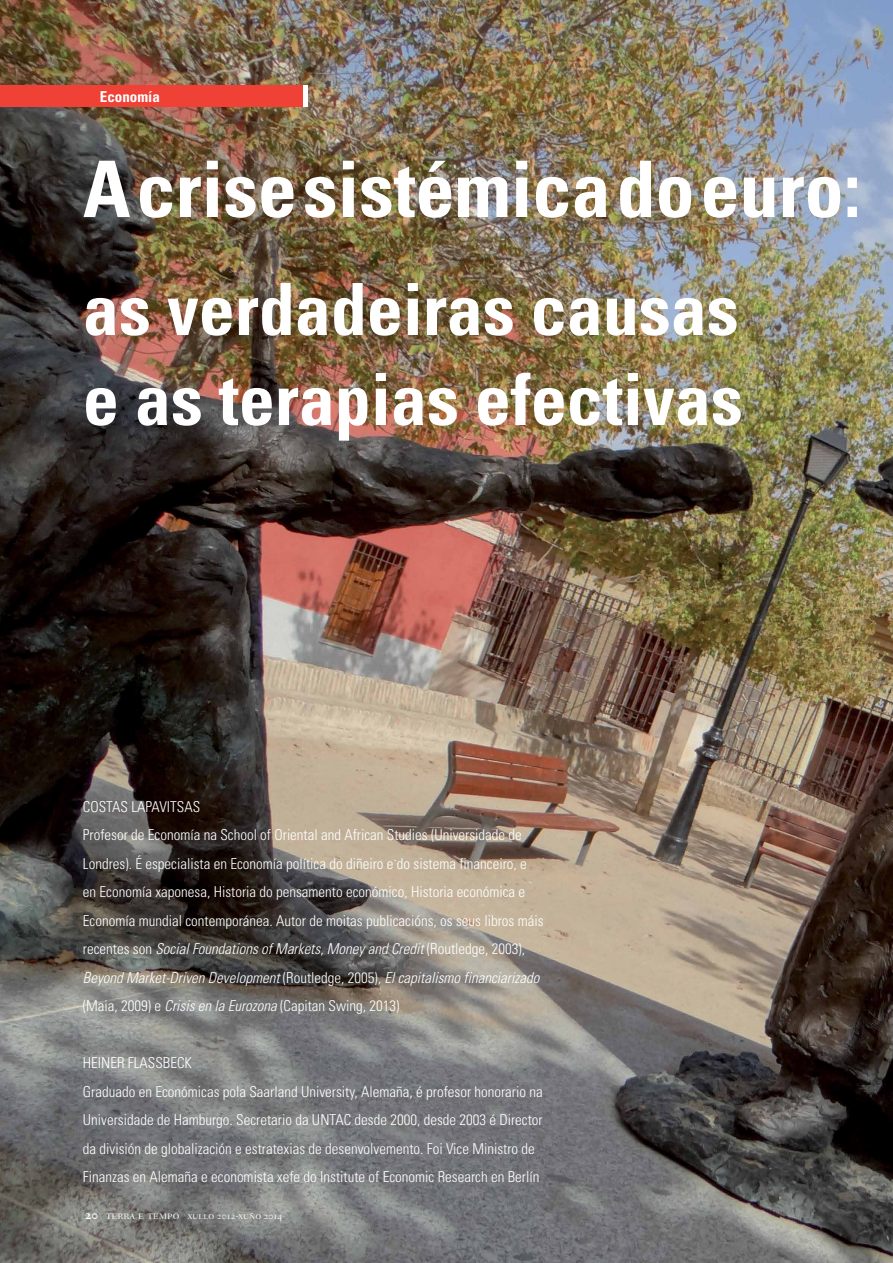
<style>
.page{position:relative;width:893px;height:1263px;background:#fff}
.page>*{position:absolute;margin:0;border:0;box-sizing:border-box;transform-origin:0 0}
.t1{font:700 condensed 78px "Univers";color:#fff}
.t2{font:700 condensed 72px/90px "Univers";color:#fff}
.t3{font:300 condensed 15px/28.5px "Univers";color:#fff}
.t4{font:700 condensed 15px "Univers";color:#fff}
.t5{font:10.5px "Fairfield Light SC";color:#fff}
.s1{font-style:italic}
.s2{font-family:"Fairfield Bold SC";font-size:13.5px}
.s3{font-size:12px}
</style>
<div class="page">
<img style="left:0;top:0;width:893px;height:1263px">
<div style="left:0;top:85px;width:303px;height:21px;background:#ef4135"></div>
<div style="left:303px;top:85px;width:5px;height:21px;background:#fff"></div>
<p class="t4" style="left:100px;top:87px;width:61px">Economía</p>
<h1 class="t1" style="left:83px;top:141px;width:779px">A crise sistémica do euro:</h1>
<h2 class="t2" style="left:83px;top:264px;width:661px">as verdadeiras causas e as terapias efectivas</h2>
<p class="t3" style="left:83px;top:792px;width:462px">COSTAS LAPAVITSAS<br>Profesor de Economía na School of Oriental and African Studies (Universidade de Londres). É especialista en Economía política do diñeiro e do sistema financeiro, e en Economía xaponesa, Historia do pensamento económico, Historia económica e Economía mundial contemporánea. Autor de moitas publicacións, os seus libros máis recentes son <span class="s1">Social Foundations of Markets</span>, <span class="s1">Money and Credit</span> (Routledge, 2003), <span class="s1">Beyond Market-Driven Development</span> (Routledge, 2005), <span class="s1">El capitalismo financiarizado </span>(Maia, 2009) e <span class="s1">Crisis en la Eurozona</span> (Capitan Swing, 2013)</p>
<p class="t3" style="left:83px;top:1049px;width:461px">HEINER FLASSBECK<br>Graduado en Económicas pola Saarland University, Alemaña, é profesor honorario na Universidade de Hamburgo. Secretario da UNTAC desde 2000, desde 2003 é Director da división de globalización e estratexias de desenvolvemento. Foi Vice Ministro de Finanzas en Alemaña e economista xefe do Institute of Economic Research en Berlín</p>
<p class="t5" style="left:85px;top:1210px;width:199px"><span class="s2">20</span> <span class="s3">terra e tempo</span> xullo 2012-xuño 2014</p>
</div>
